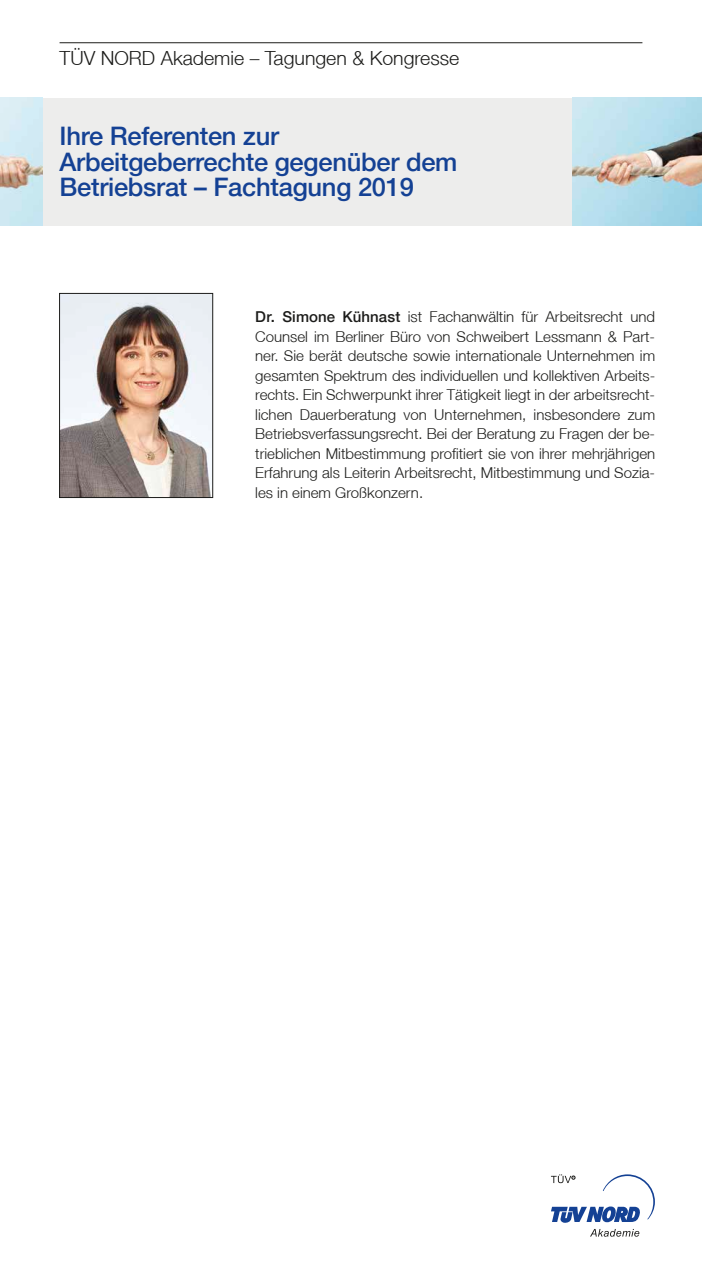
<style>
.page{position:relative;width:702px;height:1263px;background:#fff}
.page>*{position:absolute;margin:0;border:0;box-sizing:border-box;transform-origin:0 0}
.t1{font:500 25.5px/25.5px "Helvetica Neue LT";letter-spacing:-.01em;color:#144194}
.t2{font:300 19.5px "Helvetica Neue LT";color:#1c1c1a}
.t3{font:300 15px/19.5px "Helvetica Neue LT";color:#1c1c1a;text-align:justify}
.s1{font-weight:500}
</style>
<div class="page">
<hr style="left:60px;top:42px;width:582px;height:1px;background:#1c1c1a">
<img style="left:61px;top:295px;width:150px;height:201px">
<div style="left:59px;top:293px;width:154px;height:205px;border:1px solid #1c1c1a"></div>
<svg style="left:590px;top:1229px;width:49px;height:8px"></svg>
<svg style="left:551px;top:1174px;width:104px;height:49px"></svg>
<div style="left:43px;top:98px;width:529px;height:127px;background:#ededec"></div>
<img style="left:572px;top:98px;width:130px;height:127px">
<img style="left:0;top:98px;width:43px;height:127px">
<h2 class="t2" style="left:60px;top:46px;width:401px">TÜV NORD Akademie – Tagungen &amp; Kongresse</h2>
<h1 class="t1" style="left:60px;top:123px;width:399px">Ihre Referenten zur<br>Arbeitgeberrechte gegenüber dem<br>Betriebsrat – Fachtagung 2019</h1>
<p class="t3" style="left:255px;top:307px;width:401px"><span class="s1">Dr. Simone Kühnast</span> ist Fachanwältin für Arbeitsrecht und Counsel im Berliner Büro von Schweibert Lessmann &amp; Part&shy;ner. Sie berät deutsche sowie internationale Unternehmen im gesamten Spektrum des individuellen und kollektiven Arbeits&shy;rechts. Ein Schwerpunkt ihrer Tätigkeit liegt in der arbeitsrecht&shy;lichen Dauerberatung von Unternehmen, insbesondere zum Betriebsverfassungsrecht. Bei der Beratung zu Fragen der be&shy;trieblichen Mitbestimmung profitiert sie von ihrer mehrjährigen Erfahrung als Leiterin Arbeitsrecht, Mitbestimmung und Sozia&shy;les in einem Großkonzern.</p>
</div>
